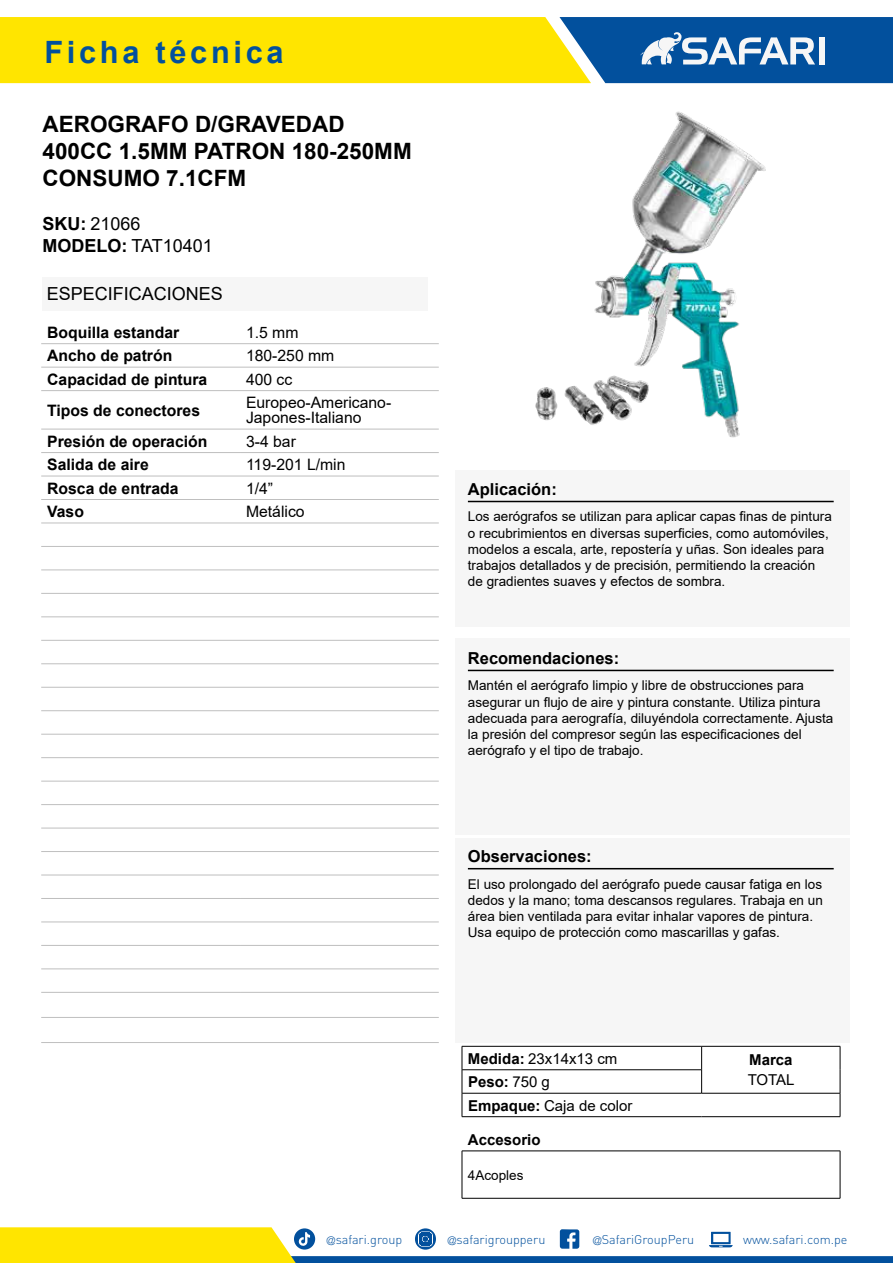
<style>
.page{position:relative;width:893px;height:1263px;background:#fff}
.page>*{position:absolute;margin:0;border:0;box-sizing:border-box;transform-origin:0 0}
.t1{font:700 30.75px "Arial";letter-spacing:.12em;color:#02509d}
.t2{font:700 22.5px/27px "Arial";color:#000}
.t3{font:18px/21.9px "Arial";color:#000}
.t4{font:700 16.5px "Arial";color:#000}
.t5{font:700 15.75px "Arial";color:#000}
.t6{font:15.75px/15px "Arial";color:#000}
.t7{font:15px "Arial";color:#000}
.t8{font:700 15px "Arial";color:#000}
.t9{font:13.5px/16.2px "Arial";color:#000}
.t10{font:300 12.6px "DIN";color:#02509d}
.s1{font-weight:700}
.s2{font-weight:400}
.s3{font-family:"Helvetica LT Std";font-stretch:condensed;font-size:11.25px}
</style>
<div class="page">
<svg style="left:0;top:1227px;width:893px;height:36px"></svg>
<svg style="left:0;top:17px;width:893px;height:66px;background:#b1b83e"></svg>
<div style="left:819px;top:37px;width:6px;height:27px;background:#f6f6f6"></div>
<div style="left:455px;top:470px;width:395px;height:157px;background:#f6f6f6"></div>
<hr style="left:468px;top:501px;width:366px;height:1px;background:#000">
<div style="left:455px;top:638px;width:395px;height:196px;background:#f6f6f6"></div>
<hr style="left:468px;top:670px;width:366px;height:1px;background:#000">
<div style="left:455px;top:838px;width:395px;height:204px;background:#f6f6f6"></div>
<hr style="left:468px;top:868px;width:366px;height:1px;background:#000">
<hr style="left:462px;top:1151px;width:378px;height:1px;background:#000">
<hr style="left:462px;top:1151px;width:1px;height:47px;background:#000">
<hr style="left:840px;top:1151px;width:1px;height:47px;background:#000">
<hr style="left:462px;top:1198px;width:378px;height:1px;background:#000">
<hr style="left:41px;top:343px;width:199px;height:1px;background:#bfbfbf">
<hr style="left:240px;top:343px;width:199px;height:1px;background:#bfbfbf">
<hr style="left:41px;top:1042px;width:199px;height:1px;background:#bfbfbf">
<hr style="left:240px;top:1042px;width:199px;height:1px;background:#bfbfbf">
<hr style="left:41px;top:367px;width:199px;height:1px;background:#bfbfbf">
<hr style="left:240px;top:367px;width:199px;height:1px;background:#bfbfbf">
<hr style="left:41px;top:390px;width:199px;height:1px;background:#bfbfbf">
<hr style="left:240px;top:390px;width:199px;height:1px;background:#bfbfbf">
<hr style="left:41px;top:429px;width:199px;height:1px;background:#bfbfbf">
<hr style="left:240px;top:429px;width:199px;height:1px;background:#bfbfbf">
<hr style="left:41px;top:452px;width:199px;height:1px;background:#bfbfbf">
<hr style="left:240px;top:452px;width:199px;height:1px;background:#bfbfbf">
<hr style="left:41px;top:476px;width:199px;height:1px;background:#bfbfbf">
<hr style="left:240px;top:476px;width:199px;height:1px;background:#bfbfbf">
<hr style="left:41px;top:499px;width:199px;height:1px;background:#bfbfbf">
<hr style="left:240px;top:499px;width:199px;height:1px;background:#bfbfbf">
<hr style="left:41px;top:523px;width:199px;height:1px;background:#bfbfbf">
<hr style="left:240px;top:523px;width:199px;height:1px;background:#bfbfbf">
<hr style="left:41px;top:546px;width:199px;height:1px;background:#bfbfbf">
<hr style="left:240px;top:546px;width:199px;height:1px;background:#bfbfbf">
<hr style="left:41px;top:570px;width:199px;height:1px;background:#bfbfbf">
<hr style="left:240px;top:570px;width:199px;height:1px;background:#bfbfbf">
<hr style="left:41px;top:593px;width:199px;height:1px;background:#bfbfbf">
<hr style="left:240px;top:593px;width:199px;height:1px;background:#bfbfbf">
<hr style="left:41px;top:617px;width:199px;height:1px;background:#bfbfbf">
<hr style="left:240px;top:617px;width:199px;height:1px;background:#bfbfbf">
<hr style="left:41px;top:640px;width:199px;height:1px;background:#bfbfbf">
<hr style="left:240px;top:640px;width:199px;height:1px;background:#bfbfbf">
<hr style="left:41px;top:663px;width:199px;height:1px;background:#bfbfbf">
<hr style="left:240px;top:663px;width:199px;height:1px;background:#bfbfbf">
<hr style="left:41px;top:687px;width:199px;height:1px;background:#bfbfbf">
<hr style="left:240px;top:687px;width:199px;height:1px;background:#bfbfbf">
<hr style="left:41px;top:710px;width:199px;height:1px;background:#bfbfbf">
<hr style="left:240px;top:710px;width:199px;height:1px;background:#bfbfbf">
<hr style="left:41px;top:734px;width:199px;height:1px;background:#bfbfbf">
<hr style="left:240px;top:734px;width:199px;height:1px;background:#bfbfbf">
<hr style="left:41px;top:757px;width:199px;height:1px;background:#bfbfbf">
<hr style="left:240px;top:757px;width:199px;height:1px;background:#bfbfbf">
<hr style="left:41px;top:781px;width:199px;height:1px;background:#bfbfbf">
<hr style="left:240px;top:781px;width:199px;height:1px;background:#bfbfbf">
<hr style="left:41px;top:804px;width:199px;height:1px;background:#bfbfbf">
<hr style="left:240px;top:804px;width:199px;height:1px;background:#bfbfbf">
<hr style="left:41px;top:828px;width:199px;height:1px;background:#bfbfbf">
<hr style="left:240px;top:828px;width:199px;height:1px;background:#bfbfbf">
<hr style="left:41px;top:851px;width:199px;height:1px;background:#bfbfbf">
<hr style="left:240px;top:851px;width:199px;height:1px;background:#bfbfbf">
<hr style="left:41px;top:875px;width:199px;height:1px;background:#bfbfbf">
<hr style="left:240px;top:875px;width:199px;height:1px;background:#bfbfbf">
<hr style="left:41px;top:898px;width:199px;height:1px;background:#bfbfbf">
<hr style="left:240px;top:898px;width:199px;height:1px;background:#bfbfbf">
<hr style="left:41px;top:922px;width:199px;height:1px;background:#bfbfbf">
<hr style="left:240px;top:922px;width:199px;height:1px;background:#bfbfbf">
<hr style="left:41px;top:945px;width:199px;height:1px;background:#bfbfbf">
<hr style="left:240px;top:945px;width:199px;height:1px;background:#bfbfbf">
<hr style="left:41px;top:969px;width:199px;height:1px;background:#bfbfbf">
<hr style="left:240px;top:969px;width:199px;height:1px;background:#bfbfbf">
<hr style="left:41px;top:992px;width:199px;height:1px;background:#bfbfbf">
<hr style="left:240px;top:992px;width:199px;height:1px;background:#bfbfbf">
<hr style="left:41px;top:1017px;width:199px;height:1px;background:#bfbfbf">
<hr style="left:240px;top:1017px;width:199px;height:1px;background:#bfbfbf">
<img style="left:535px;top:111px;width:231px;height:327px">
<div style="left:43px;top:277px;width:385px;height:33px;background:#f6f6f6"></div>
<hr style="left:462px;top:1069px;width:239px;height:1px;background:#000">
<hr style="left:462px;top:1093px;width:240px;height:1px;background:#000">
<hr style="left:702px;top:1093px;width:138px;height:1px;background:#000">
<hr style="left:462px;top:1046px;width:240px;height:1px;background:#000">
<hr style="left:702px;top:1046px;width:138px;height:1px;background:#000">
<svg style="left:701px;top:1046px;width:1px;height:47px"></svg>
<svg style="left:462px;top:1046px;width:1px;height:70px"></svg>
<svg style="left:840px;top:1046px;width:1px;height:70px"></svg>
<hr style="left:462px;top:1116px;width:240px;height:1px;background:#000">
<hr style="left:702px;top:1116px;width:138px;height:1px;background:#000">
<h1 class="t1" style="left:44px;top:34px;width:241px">Ficha técnica</h1>
<h2 class="t2" style="left:43px;top:112px;width:371px">AEROGRAFO D/GRAVEDAD<br>400CC 1.5MM PATRON 180-250MM<br>CONSUMO 7.1CFM</h2>
<h3 class="t3" style="left:43px;top:213px;width:172px"><span class="s1">SKU:</span> 21066<br><span class="s1">MODELO:</span> TAT10401</h3>
<h3 class="t3" style="left:47px;top:282px;width:178px">ESPECIFICACIONES</h3>
<p class="t5" style="left:47px;top:326px;width:134px">Boquilla estandar</p>
<p class="t6" style="left:246px;top:325px;width:54px">1.5 mm</p>
<p class="t5" style="left:47px;top:350px;width:127px">Ancho de patrón</p>
<p class="t6" style="left:246px;top:348px;width:90px">180-250 mm</p>
<p class="t5" style="left:47px;top:373px;width:162px">Capacidad de pintura</p>
<p class="t6" style="left:246px;top:373px;width:48px">400 cc</p>
<p class="t5" style="left:47px;top:404px;width:154px">Tipos de conectores</p>
<p class="t6" style="left:246px;top:396px;width:147px">Europeo-Americano-<br>Japones-Italiano</p>
<p class="t5" style="left:47px;top:435px;width:162px">Presión de operación</p>
<p class="t6" style="left:246px;top:435px;width:51px">3-4 bar</p>
<p class="t5" style="left:47px;top:459px;width:103px">Salida de aire</p>
<p class="t6" style="left:246px;top:458px;width:101px">119-201 L/min</p>
<p class="t5" style="left:47px;top:482px;width:133px">Rosca de entrada</p>
<p class="t6" style="left:246px;top:482px;width:29px">1/4”</p>
<p class="t5" style="left:47px;top:505px;width:38px">Vaso</p>
<p class="t6" style="left:246px;top:505px;width:60px">Metálico</p>
<p class="t4" style="left:468px;top:483px;width:90px">Aplicación:</p>
<p class="t9" style="left:468px;top:508px;width:365px">Los aerógrafos se utilizan para aplicar capas finas de pintura o recubrimientos en diversas superficies, como automóviles, modelos a escala, arte, repostería y uñas. Son ideales para trabajos detallados y de precisión, permitiendo la creación de gradientes suaves y efectos de sombra.</p>
<p class="t4" style="left:468px;top:652px;width:153px">Recomendaciones:</p>
<p class="t9" style="left:468px;top:677px;width:367px">Mantén el aerógrafo limpio y libre de obstrucciones para asegurar un flujo de aire y pintura constante. Utiliza pintura adecuada para aerografía, diluyéndola correctamente. Ajusta la presión del compresor según las especificaciones del aerógrafo y el tipo de trabajo.</p>
<p class="t4" style="left:468px;top:850px;width:125px">Observaciones:</p>
<p class="t9" style="left:468px;top:876px;width:356px">El uso prolongado del aerógrafo puede causar fatiga en los dedos y la mano; toma descansos regulares. Trabaja en un área bien ventilada para evitar inhalar vapores de pintura.<br>Usa equipo de protección como mascarillas y gafas.</p>
<p class="t7" style="left:468px;top:1053px;width:151px"><span class="s1">Medida:</span> 23x14x13 cm</p>
<p class="t8" style="left:749px;top:1054px;width:45px">Marca</p>
<p class="t8" style="left:468px;top:1076px;width:83px">Peso: <span class="s2">750 g</span></p>
<p class="t7" style="left:748px;top:1074px;width:48px">TOTAL</p>
<p class="t7" style="left:468px;top:1095px;width:166px"><span class="s1">Empaque:</span> Caja de color</p>
<p class="t8" style="left:468px;top:1134px;width:74px">Accesorio</p>
<p class="t9" style="left:468px;top:1168px;width:57px">4Acoples</p>
<p class="t10" style="left:327px;top:1234px;width:77px"><span class="s3">@</span>safari.group</p>
<p class="t10" style="left:448px;top:1234px;width:99px"><span class="s3">@</span>safarigroupperu</p>
<p class="t10" style="left:593px;top:1234px;width:103px"><span class="s3">@</span>SafariGroupPeru</p>
<p class="t10" style="left:743px;top:1234px;width:106px">www.safari.com.pe</p>
</div>
